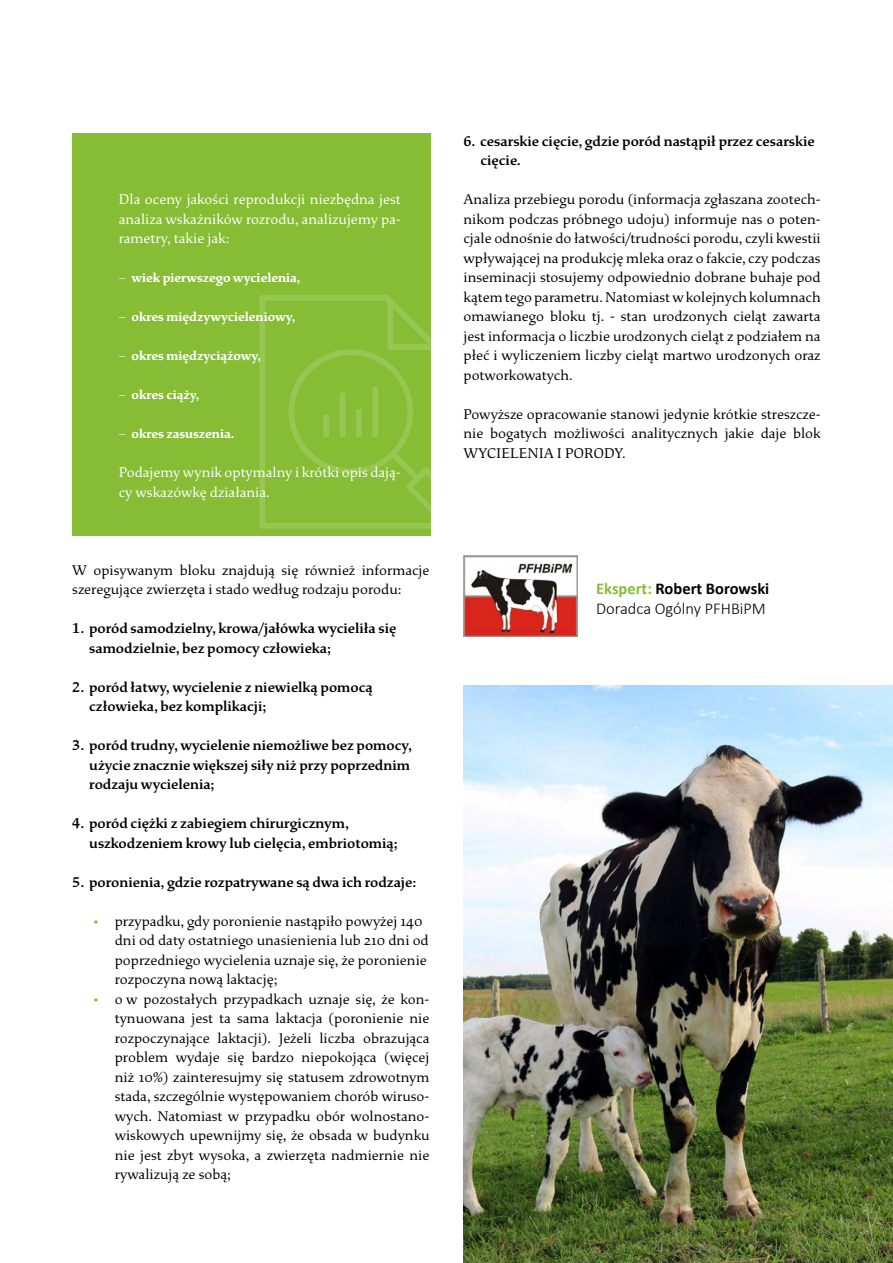
<style>
.page{position:relative;width:893px;height:1263px;background:#fff}
.page>*{position:absolute;margin:0;border:0;box-sizing:border-box;transform-origin:0 0}
.t1{font:300 16.5px/19.5px "Calibri";color:#000}
.t2{font:15px/19.5px "Study";color:#000;text-align:justify}
.t3{font:600 15px/19.5px "Study";color:#000}
.t4{font:15px/19.5px "Study";color:#fff;text-align:justify}
.t5{font:700 13.5px "Study";color:#fff}
.s1{font-weight:400}
.s2{font-weight:600;font-size:13.5px;color:#86bd34}
.s3{font-weight:700;color:#86bd34}
.s4{font-weight:700}
</style>
<div class="page">
<div style="left:72px;top:134px;width:359px;height:402px;background:#86bd34"></div>
<svg style="left:259px;top:295px;width:172px;height:234px"></svg>
<img style="left:463px;top:555px;width:115px;height:82px">
<img style="left:463px;top:686px;width:430px;height:577px">
<p class="t4" style="left:119px;top:190px;width:284px">Dla oceny jakości reprodukcji niezbędna jest analiza wskaźników rozrodu, analizujemy pa&shy;rametry, takie jak:</p>
<p class="t5" style="left:119px;top:270px;width:183px"><span class="s1">–</span> wiek pierwszego wycielenia,</p>
<p class="t5" style="left:119px;top:309px;width:178px"><span class="s1">–</span> okres międzywycieleniowy,</p>
<p class="t5" style="left:119px;top:348px;width:144px"><span class="s1">–</span> okres międzyciążowy,</p>
<p class="t5" style="left:119px;top:387px;width:82px"><span class="s1">–</span> okres ciąży,</p>
<p class="t5" style="left:119px;top:426px;width:117px"><span class="s1">–</span> okres zasuszenia.</p>
<p class="t4" style="left:119px;top:463px;width:284px">Podajemy wynik optymalny i krótki opis dają&shy;cy wskazówkę działania.</p>
<p class="t2" style="left:72px;top:560px;width:359px">W opisywanym bloku znajdują się również informacje szeregujące zwierzęta i stado według rodzaju porodu:</p>
<p class="t3" style="left:89px;top:619px;width:309px;text-indent:-17px">1. poród samodzielny, krowa/jałówka wycieliła się samodzielnie, bez pomocy człowieka;</p>
<p class="t3" style="left:89px;top:677px;width:285px;text-indent:-17px">2. poród łatwy, wycielenie z niewielką pomocą człowieka, bez komplikacji;</p>
<p class="t3" style="left:89px;top:736px;width:324px;text-indent:-17px">3. poród trudny, wycielenie niemożliwe bez pomocy, użycie znacznie większej siły niż przy poprzednim rodzaju wycielenia;</p>
<p class="t3" style="left:89px;top:814px;width:310px;text-indent:-17px">4. poród ciężki z zabiegiem chirurgicznym, uszkodzeniem krowy lub cielęcia, embriotomią;</p>
<p class="t3" style="left:72px;top:872px;width:346px">5. poronienia, gdzie rozpatrywane są dwa ich rodzaje:</p>
<p class="t2" style="left:115px;top:911px;width:315px;text-align:left;text-indent:-21px"><span class="s2">•</span> przypadku, gdy poronienie nastąpiło powyżej 140 dni od daty ostatniego unasienienia lub 210 dni od poprzedniego wycielenia uznaje się, że poronienie rozpoczyna nową laktację;</p>
<p class="t2" style="left:115px;top:989px;width:316px;text-indent:-21px"><span class="s2">•</span> o w pozostałych przypadkach uznaje się, że kon&shy;tynuowana jest ta sama laktacja (poronienie nie rozpoczynające laktacji). Jeżeli liczba obrazująca problem wydaje się bardzo niepokojąca (więcej niż 10%) zainteresujmy się statusem zdrowotnym stada, szczególnie występowaniem chorób wiruso&shy;wych. Natomiast w przypadku obór wolnostano&shy;wiskowych upewnijmy się, że obsada w budynku nie jest zbyt wysoka, a zwierzęta nadmiernie nie rywalizują ze sobą;</p>
<p class="t3" style="left:480px;top:131px;width:336px;text-indent:-17px">6. cesarskie cięcie, gdzie poród nastąpił przez cesarskie cięcie.</p>
<p class="t2" style="left:463px;top:190px;width:359px">Analiza przebiegu porodu (informacja zgłaszana zootech&shy;nikom podczas próbnego udoju) informuje nas o poten&shy;cjale odnośnie do łatwości/trudności porodu, czyli kwestii wpływającej na produkcję mleka oraz o fakcie, czy podczas inseminacji stosujemy odpowiednio dobrane buhaje pod kątem tego parametru. Natomiast w kolejnych kolumnach omawianego bloku tj. - stan urodzonych cieląt zawarta jest informacja o liczbie urodzonych cieląt z podziałem na płeć i wyliczeniem liczby cieląt martwo urodzonych oraz potworkowatych.</p>
<p class="t2" style="left:463px;top:404px;width:359px">Powyższe opracowanie stanowi jedynie krótkie streszcze&shy;nie bogatych możliwości analitycznych jakie daje blok WYCIELENIA I PORODY.</p>
<p class="t1" style="left:596px;top:579px;width:175px"><span class="s3">Ekspert:</span> <span class="s4">Robert Borowski<br></span>Doradca Ogólny PFHBiPM</p>
</div>
